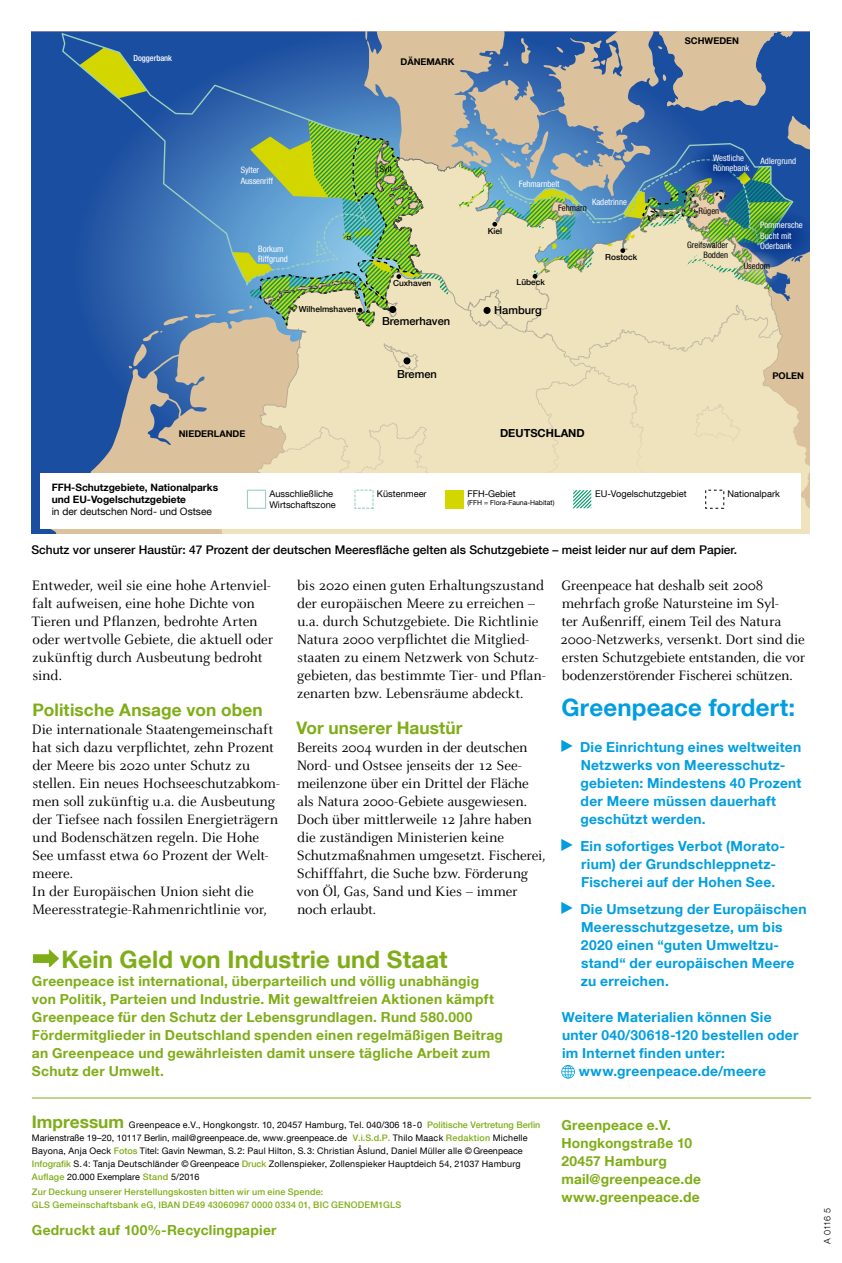
<style>
.page{position:relative;width:842px;height:1263px;background:#fff}
.page>*{position:absolute;margin:0;border:0;box-sizing:border-box;transform-origin:0 0}
.t1{font:700 24px "Helvetica Neue LT Com";letter-spacing:.005em;color:#7fad17}
.t2{font:700 24px "Helvetica Neue LT Com";letter-spacing:.01em;color:#009ee0}
.t3{font:700 17.25px "Helvetica Neue LT Com";letter-spacing:.01em;color:#7fad17}
.t4{font:15px/18px "Celeste";letter-spacing:-.01em;color:#000}
.t5{font:700 13.8px/18px "Helvetica Neue LT Com";letter-spacing:.02em;color:#7fad17}
.t6{font:700 13.8px/18px "Helvetica Neue LT Com";letter-spacing:.02em;color:#009ee0}
.t7{font:500 12px "Helvetica Neue LT Com";color:#000}
.t8{font:500 11.1px "Helvetica Neue LT Com";color:#000}
.t9{font:700 11.1px "Helvetica Neue LT Com";color:#000}
.t10{font:700 10.2px/12.1px "Helvetica Neue LT Com";color:#000}
.t11{font:10.2px "Helvetica Neue LT Com";color:#000}
.t12{font:9.3px/11.1px "Helvetica Neue LT Com";color:#000}
.t13{font:700 9.3px "Helvetica Neue LT Com";color:#000}
.t14{font:9px/12.8px "Helvetica Neue LT Com";letter-spacing:.02em;color:#000}
.t15{font:500 9px/12.9px "Helvetica Neue LT Com";letter-spacing:.02em;color:#7fad17}
.t16{font:300 9px "Helvetica Neue LT Com";color:#000}
.t17{font:condensed 8.85px/10.5px "Helvetica Neue LT Com";color:#fff}
.t18{font:condensed 8.85px "Helvetica Neue LT Com";color:#000}
.t19{font:500 8.25px "Helvetica Neue LT Com";color:#000}
.t20{font:500 condensed 8.25px "Helvetica Neue LT Com";color:#fff}
.t21{font:6.9px "Helvetica Neue LT Com";color:#000}
.s1{font-weight:700;font-size:17.25px;color:#7fad17}
.s2{font-weight:500;color:#7fad17}
</style>
<div class="page">
<svg style="left:561px;top:740px;width:12px;height:12px"></svg>
<svg style="left:561px;top:839px;width:12px;height:12px"></svg>
<svg style="left:561px;top:902px;width:12px;height:12px"></svg>
<svg style="left:561px;top:1065px;width:14px;height:13px"></svg>
<svg style="left:31px;top:32px;width:174px;height:502px;background:#2054a3"></svg>
<svg style="left:46px;top:316px;width:159px;height:218px;background:#637aa0"></svg>
<svg style="left:128px;top:312px;width:77px;height:57px;background:#6784aa"></svg>
<svg style="left:60px;top:32px;width:166px;height:254px;background:#3264a2"></svg>
<div style="left:40px;top:473px;width:760px;height:55px;background:#fff"></div>
<svg style="left:226px;top:32px;width:584px;height:502px;background:#b4bfb4"></svg>
<div style="left:483px;top:307px;width:8px;height:7px;background:#000;border-radius:50%"></div>
<div style="left:389px;top:306px;width:7px;height:7px;background:#000;border-radius:50%"></div>
<div style="left:403px;top:357px;width:7px;height:7px;background:#000;border-radius:50%"></div>
<hr style="left:32px;top:1098px;width:779px;height:1px;background:#7fad17">
<img style="left:33px;top:949px;width:26px;height:17px">
<p class="t20" style="left:133px;top:53px;width:40px">Doggerbank</p>
<p class="t13" style="left:400px;top:56px;width:56px">DÄNEMARK</p>
<p class="t13" style="left:685px;top:35px;width:56px">SCHWEDEN</p>
<p class="t17" style="left:241px;top:164px;width:20px">Sylter</p>
<p class="t18" style="left:380px;top:164px;width:14px">Sylt</p>
<p class="t17" style="left:241px;top:175px;width:34px">Aussenriff</p>
<p class="t17" style="left:258px;top:243px;width:31px">Borkum<br>Riffgrund</p>
<p class="t19" style="left:299px;top:304px;width:59px">Wilhelmshaven</p>
<p class="t19" style="left:393px;top:278px;width:40px">Cuxhaven</p>
<p class="t8" style="left:382px;top:314px;width:70px">Bremerhaven</p>
<p class="t8" style="left:397px;top:368px;width:41px">Bremen</p>
<p class="t17" style="left:519px;top:178px;width:42px">Fehmarnbelt</p>
<p class="t17" style="left:713px;top:152px;width:38px">Westliche<br>Rönnebank</p>
<p class="t17" style="left:760px;top:155px;width:37px">Adlergrund</p>
<p class="t19" style="left:488px;top:226px;width:16px">Kiel</p>
<p class="t19" style="left:517px;top:277px;width:30px">Lübeck</p>
<p class="t8" style="left:494px;top:304px;width:49px">Hamburg</p>
<p class="t17" style="left:592px;top:197px;width:36px">Kadetrinne</p>
<p class="t18" style="left:558px;top:202px;width:30px">Fehmarn</p>
<p class="t18" style="left:699px;top:205px;width:22px">Rügen</p>
<p class="t17" style="left:760px;top:220px;width:44px">Pommersche<br>Bucht mit</p>
<p class="t19" style="left:605px;top:252px;width:33px">Rostock</p>
<p class="t18" style="left:687px;top:239px;width:42px">Greifswalder</p>
<p class="t17" style="left:760px;top:241px;width:33px">Oderbank</p>
<p class="t18" style="left:703px;top:250px;width:26px">Bodden</p>
<p class="t18" style="left:744px;top:260px;width:28px">Usedom</p>
<p class="t13" style="left:772px;top:370px;width:33px">POLEN</p>
<p class="t13" style="left:179px;top:428px;width:68px">NIEDERLANDE</p>
<p class="t9" style="left:500px;top:426px;width:86px">DEUTSCHLAND</p>
<p class="t10" style="left:52px;top:481px;width:168px">FFH-Schutzgebiete, Nationalparks und EU-Vogelschutzgebiete</p>
<p class="t11" style="left:52px;top:505px;width:162px">in der deutschen Nord- und Ostsee</p>
<p class="t12" style="left:269px;top:488px;width:68px">Ausschließliche<br>Wirtschaftszone</p>
<p class="t12" style="left:377px;top:488px;width:51px">Küstenmeer</p>
<p class="t12" style="left:467px;top:488px;width:50px">FFH-Gebiet</p>
<p class="t21" style="left:467px;top:498px;width:89px">(FFH = Flora-Fauna-Habitat)</p>
<p class="t12" style="left:595px;top:488px;width:93px">EU-Vogelschutzgebiet</p>
<p class="t12" style="left:727px;top:488px;width:54px">Nationalpark</p>
<p class="t7" style="left:31px;top:542px;width:707px">Schutz vor unserer Haustür: 47 Prozent der deutschen Meeresfläche gelten als Schutzgebiete – meist leider nur auf dem Papier.</p>
<p class="t4" style="left:32px;top:577px;width:243px">Entweder, weil sie eine hohe Artenviel&shy;falt aufweisen, eine hohe Dichte von<br>Tieren und Pflanzen, bedrohte Arten oder wertvolle Gebiete, die aktuell oder zukünftig durch Ausbeutung bedroht sind.</p>
<p class="t3" style="left:32px;top:699px;width:232px">Politische Ansage von oben</p>
<p class="t4" style="left:32px;top:721px;width:249px">Die internationale Staatengemeinschaft hat sich dazu verpflichtet, zehn Prozent der Meere bis 2020 unter Schutz zu stellen. Ein neues Hochseeschutzabkom&shy;men soll zukünftig u.a. die Ausbeutung der Tiefsee nach fossilen Energieträgern und Bodenschätzen regeln. Die Hohe See umfasst etwa 60 Prozent der Welt&shy;meere.<br>In der Europäischen Union sieht die Meeresstrategie-Rahmenrichtlinie vor,</p>
<p class="t4" style="left:297px;top:577px;width:251px">bis 2020 einen guten Erhaltungszustand der europäischen Meere zu erreichen – u.a. durch Schutzgebiete. Die Richtlinie Natura 2000 verpflichtet die Mitglied&shy;staaten zu einem Netzwerk von Schutz&shy;gebieten, das bestimmte Tier- und Pflan&shy;zenarten bzw. Lebensräume abdeckt.</p>
<p class="t3" style="left:296px;top:717px;width:168px">Vor unserer Haustür</p>
<p class="t4" style="left:297px;top:739px;width:250px">Bereits 2004 wurden in der deutschen Nord- und Ostsee jenseits der 12 See&shy;meilenzone über ein Drittel der Fläche als Natura 2000-Gebiete ausgewiesen.<br>Doch über mittlerweile 12 Jahre haben die zuständigen Ministerien keine Schutzmaßnahmen umgesetzt. Fischerei, Schifffahrt, die Suche bzw. Förderung von Öl, Gas, Sand und Kies – immer noch erlaubt.</p>
<h1 class="t1" style="left:62px;top:944px;width:388px">Kein Geld von Industrie und Staat</h1>
<p class="t5" style="left:32px;top:972px;width:473px">Greenpeace ist international, überparteilich und völlig unabhängig von Politik, Parteien und Industrie. Mit gewaltfreien Aktionen kämpft Greenpeace für den Schutz der Lebensgrundlagen. Rund 580.000<br>Fördermitglieder in Deutschland spenden einen regelmäßigen Beitrag an Greenpeace und gewährleisten damit unsere tägliche Arbeit zum Schutz der Umwelt.</p>
<p class="t14" style="left:32px;top:1118px;width:510px"><span class="s1">Impressum</span> Greenpeace e.V., Hongkongstr. 10, 20457 Hamburg, Tel. 040/306 18 - 0 <span class="s2">Politische Vertretung Berlin </span>Marienstraße 19–20, 10117 Berlin, mail@greenpeace.de, www.greenpeace.de <span class="s2">V.i.S.d.P.</span> Thilo Maack <span class="s2">Redaktion</span> Michelle Bayona, Anja Oeck <span class="s2">Fotos</span> Titel: Gavin Newman, S.2: Paul Hilton, S.3: Christian Åslund, Daniel Müller alle © Greenpeace <span class="s2">Infografik</span> S.4: Tanja Deutschländer © Greenpeace <span class="s2">Druck</span> Zollenspieker, Zollenspieker Hauptdeich 54, 21037 Hamburg <span class="s2">Auflage</span> 20.000 Exemplare <span class="s2">Stand</span> 5/2016</p>
<p class="t15" style="left:32px;top:1185px;width:371px">Zur Deckung unserer Herstellungskosten bitten wir um eine Spende:<br>GLS Gemeinschaftsbank eG, IBAN DE49 43060967 0000 0334 01, BIC GENODEM1GLS</p>
<p class="t5" style="left:32px;top:1221px;width:246px">Gedruckt auf 100%-Recyclingpapier</p>
<p class="t4" style="left:560px;top:577px;width:246px">Greenpeace hat deshalb seit 2008 mehrfach große Natursteine im Syl-<br>ter Außenriff, einem Teil des Natura 2000-Netzwerks, versenkt. Dort sind die ersten Schutzgebiete entstanden, die vor bodenzerstörender Fischerei schützen.</p>
<h1 class="t2" style="left:561px;top:692px;width:235px">Greenpeace fordert:</h1>
<p class="t6" style="left:580px;top:738px;width:223px">Die Einrichtung eines weltweiten<br>Netzwerks von Meeresschutz&shy;gebieten: Mindestens 40 Prozent der Meere müssen dauerhaft geschützt werden.</p>
<p class="t6" style="left:580px;top:837px;width:206px">Ein sofortiges Verbot (Morato&shy;rium) der Grundschleppnetz-<br>Fischerei auf der Hohen See.</p>
<p class="t6" style="left:580px;top:900px;width:228px">Die Umsetzung der Europäischen<br>Meeresschutzgesetze, um bis<br>2020 einen “guten Umweltzu&shy;stand“ der europäischen Meere zu erreichen.</p>
<p class="t6" style="left:562px;top:1008px;width:211px">Weitere Materialien können Sie</p>
<p class="t6" style="left:562px;top:1026px;width:238px">unter 040/30618-120 bestellen oder</p>
<p class="t6" style="left:562px;top:1044px;width:164px">im Internet finden unter:</p>
<p class="t6" style="left:579px;top:1062px;width:189px">www.greenpeace.de/meere</p>
<p class="t5" style="left:561px;top:1116px;width:141px">Greenpeace e. V.<br>Hongkongstraße 10<br>20457 Hamburg mail@greenpeace.de www.greenpeace.de</p>
<p class="t16" style="left:822px;top:1244px;width:38px;rotate:-90deg">A 0116 5</p>
</div>
